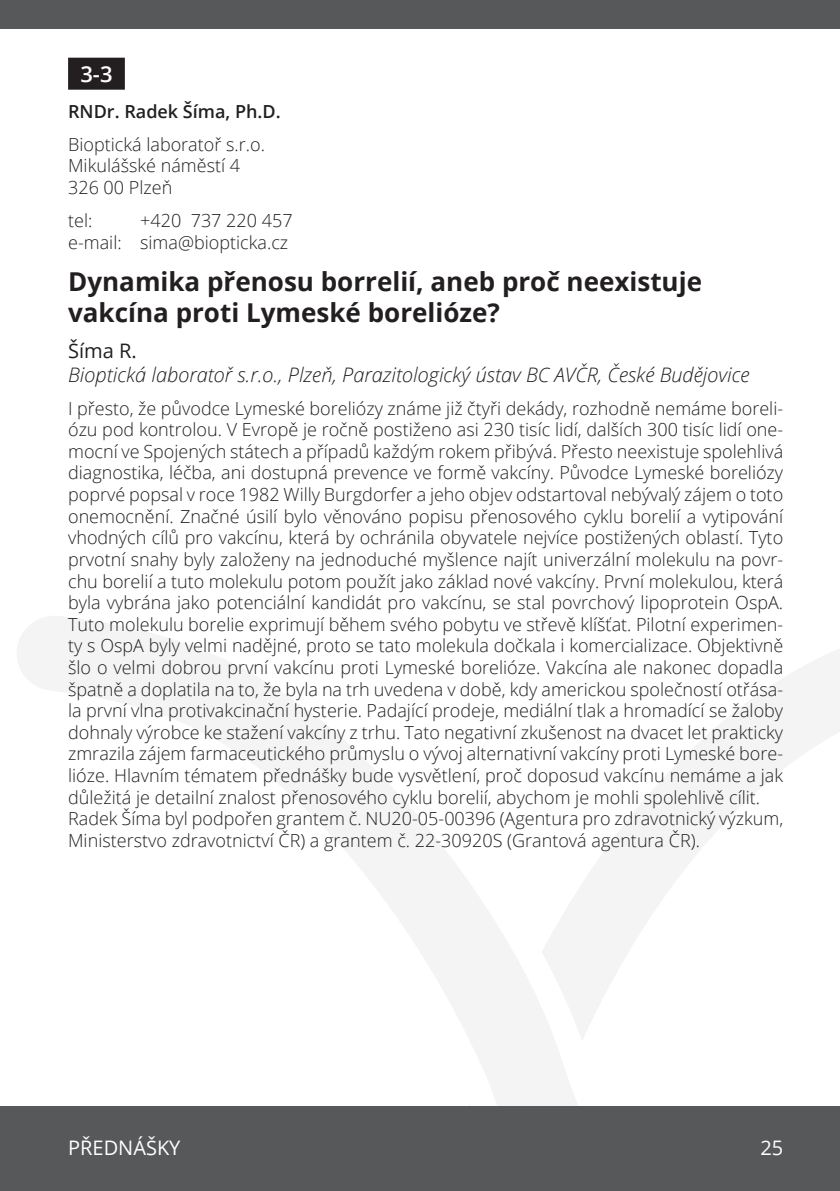
<style>
.page{position:relative;width:840px;height:1191px;background:#fff}
.page>*{position:absolute;margin:0;border:0;box-sizing:border-box;transform-origin:0 0}
.pred-nazev{font:700 26px/31.2px "Open Sans";color:#231f20}
.pred-cislo{font:600 22px "Open Sans";color:#fff}
.pred-ustav{font:italic 300 20px "Open Sans";color:#231f20}
.t1{font:20px "Open Sans";color:#fff}
.pred-autor{font:20px "Open Sans";color:#231f20}
.pred-text{font:300 18px/21.6px "Open Sans";color:#231f20;text-align:justify}
.pred-adr-adr{font:300 18px/21.6px "Open Sans";color:#231f20}
.pred-adr-telmail{font:300 18px "Open Sans";color:#231f20}
.pred-adr-autor{font:600 18px "Open Sans";color:#231f20}
</style>
<div class="page">
<svg style="left:17px;top:616px;width:822px;height:490px"></svg>
<div style="left:0;top:0;width:839px;height:28px;background:#57585a"></div>
<div style="left:0;top:1106px;width:839px;height:85px;background:#57585a"></div>
<div style="left:68px;top:58px;width:57px;height:32px;background:#231f20"></div>
<p class="pred-cislo" style="left:80px;top:58px;width:34px">3-3</p>
<p class="pred-adr-autor" style="left:68px;top:99px;width:214px">RNDr. Radek Šíma, Ph.D.</p>
<p class="pred-adr-adr" style="left:68px;top:133px;width:198px">Bioptická laboratoř s.r.o.<br>Mikulášské náměstí 4<br>326 00 Plzeň</p>
<p class="pred-adr-telmail" style="left:68px;top:208px;width:26px">tel:</p>
<p class="pred-adr-telmail" style="left:140px;top:208px;width:154px">+420 737 220 457</p>
<p class="pred-adr-telmail" style="left:68px;top:230px;width:221px">e-mail: sima@biopticka.cz</p>
<p class="pred-nazev" style="left:68px;top:265px;width:635px">Dynamika přenosu borrelií, aneb proč neexistuje vakcína proti Lymeské borelióze?</p>
<p class="pred-autor" style="left:68px;top:337px;width:70px">Šíma R.</p>
<p class="pred-ustav" style="left:68px;top:361px;width:682px">Bioptická laboratoř s.r.o., Plzeň, Parazitologický ústav BC AVČR, České Budějovice</p>
<p class="pred-text" style="left:68px;top:397px;width:716px">I přesto, že původce Lymeské boreliózy známe již čtyři dekády, rozhodně nemáme boreli&shy;ózu pod kontrolou. V Evropě je ročně postiženo asi 230 tisíc lidí, dalších 300 tisíc lidí one&shy;mocní ve Spojených státech a případů každým rokem přibývá. Přesto neexistuje spolehlivá diagnostika, léčba, ani dostupná prevence ve formě vakcíny. Původce Lymeské boreliózy poprvé popsal v roce 1982 Willy Burgdorfer a jeho objev odstartoval nebývalý zájem o toto onemocnění. Značné úsilí bylo věnováno popisu přenosového cyklu borelií a vytipování vhodných cílů pro vakcínu, která by ochránila obyvatele nejvíce postižených oblastí. Tyto prvotní snahy byly založeny na jednoduché myšlence najít univerzální molekulu na povr&shy;chu borelií a tuto molekulu potom použít jako základ nové vakcíny. První molekulou, která byla vybrána jako potenciální kandidát pro vakcínu, se stal povrchový lipoprotein OspA.<br>Tuto molekulu borelie exprimují během svého pobytu ve střevě klíšťat. Pilotní experimen&shy;ty s OspA byly velmi nadějné, proto se tato molekula dočkala i komercializace. Objektivně šlo o velmi dobrou první vakcínu proti Lymeské borelióze. Vakcína ale nakonec dopadla špatně a doplatila na to, že byla na trh uvedena v době, kdy americkou společností otřása&shy;la první vlna protivakcinační hysterie. Padající prodeje, mediální tlak a hromadící se žaloby dohnaly výrobce ke stažení vakcíny z trhu. Tato negativní zkušenost na dvacet let prakticky zmrazila zájem farmaceutického průmyslu o vývoj alternativní vakcíny proti Lymeské bore&shy;lióze. Hlavním tématem přednášky bude vysvětlení, proč doposud vakcínu nemáme a jak důležitá je detailní znalost přenosového cyklu borelií, abychom je mohli spolehlivě cílit.</p>
<p class="pred-text" style="left:68px;top:807px;width:716px">Radek Šíma byl podpořen grantem č. NU20-05-00396 (Agentura pro zdravotnický výzkum,<br>Ministerstvo zdravotnictví ČR) a grantem č. 22-30920S (Grantová agentura ČR).</p>
<p class="t1" style="left:68px;top:1134px;width:114px">PŘEDNÁŠKY</p>
<p class="t1" style="left:759px;top:1134px;width:24px">25</p>
</div>
